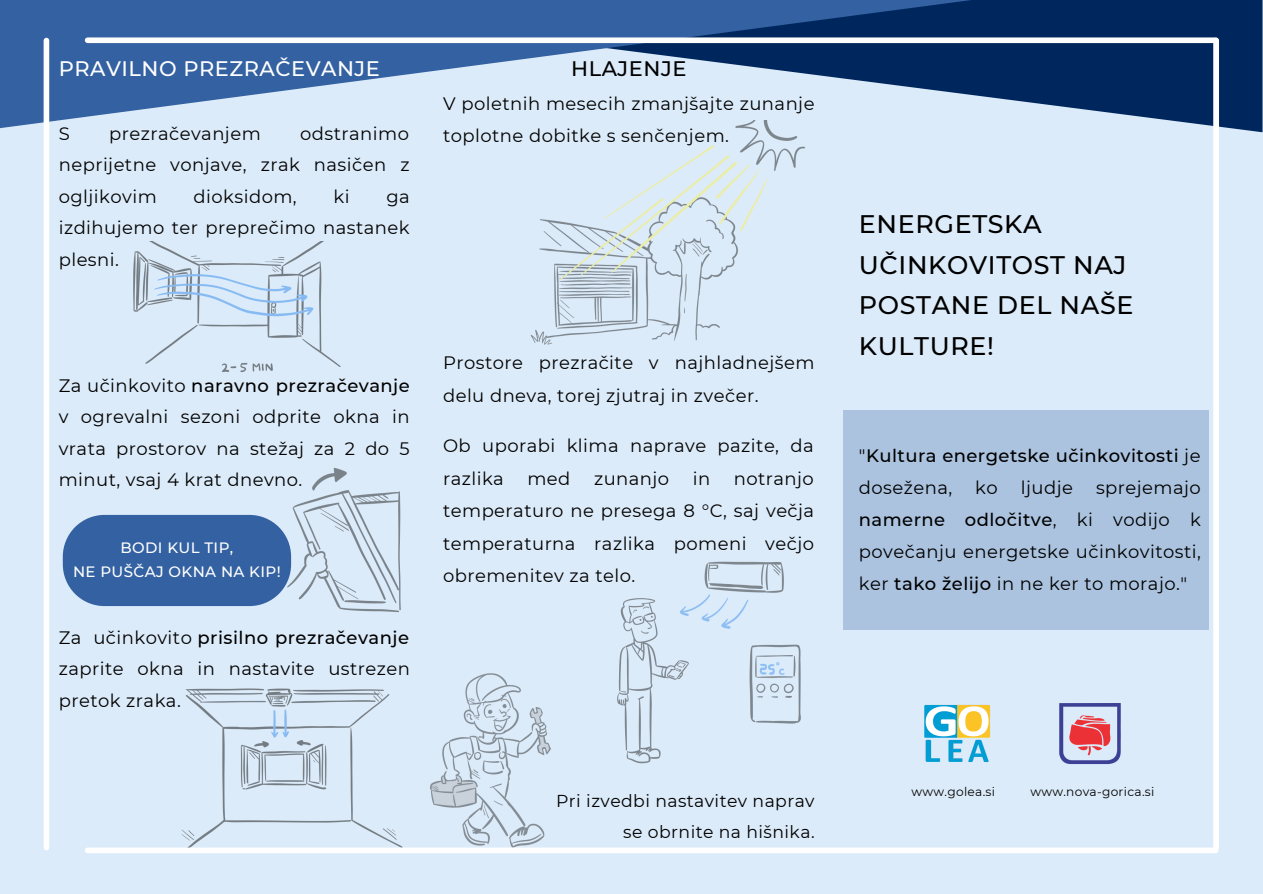
<style>
.page{position:relative;width:1263px;height:894px;background:#fff}
.page>*{position:absolute;margin:0;border:0;box-sizing:border-box;transform-origin:0 0}
.t1{font:500 25.35px/40.5px "Montserrat";letter-spacing:.025em;color:#000}
.t2{font:500 21px "Montserrat";letter-spacing:.025em;color:#fff}
.t3{font:500 21px "Montserrat";letter-spacing:.025em;color:#000}
.t4{font:18px/31.5px "Montserrat";letter-spacing:.025em;color:#000;text-align:justify}
.t5{font:500 18px/32.1px "Montserrat";letter-spacing:.025em;color:#000}
.t6{font:17.25px/30.6px "Montserrat";letter-spacing:.025em;color:#000;text-align:right}
.t7{font:500 15px/23.5px "Montserrat";letter-spacing:.025em;color:#fff;text-align:center}
.t8{font:12.15px "Montserrat";letter-spacing:.025em;color:#000}
.s1{font-weight:500}
.s2{font-weight:400}
</style>
<div class="page">
<div style="left:0;top:0;width:1263px;height:893px;background:#dcebf9"></div>
<svg style="left:330px;top:847px;width:889px;height:6px"></svg>
<svg style="left:0;top:0;width:1262px;height:128px"></svg>
<div style="left:88px;top:37px;width:1128px;height:6px;background:#fff"></div>
<img style="left:421px;top:673px;width:145px;height:180px">
<svg style="left:43px;top:733px;width:281px;height:120px"></svg>
<img style="left:171px;top:688px;width:232px;height:159px">
<div style="left:1213px;top:40px;width:6px;height:807px;background:#fff"></div>
<div style="left:44px;top:40px;width:5px;height:807px;background:#fff"></div>
<div style="left:88px;top:847px;width:1128px;height:5px;background:#fff"></div>
<img style="left:291px;top:467px;width:110px;height:146px">
<svg style="left:63px;top:514px;width:228px;height:92px;background:#406ca8"></svg>
<img style="left:133px;top:241px;width:208px;height:131px">
<img style="left:521px;top:120px;width:294px;height:225px">
<img style="left:617px;top:561px;width:184px;height:203px">
<div style="left:843px;top:410px;width:365px;height:219px;background:#abc3df"></div>
<img style="left:924px;top:705px;width:66px;height:57px">
<img style="left:1059px;top:703px;width:62px;height:61px">
<p class="t2" style="left:59px;top:55px;width:323px">PRAVILNO PREZRAČEVANJE</p>
<p class="t4" style="left:59px;top:117px;width:13px">S</p>
<p class="t4" style="left:109px;top:117px;width:153px">prezračevanjem</p>
<p class="t4" style="left:59px;top:117px;width:352px;text-indent:241px">odstranimo neprijetne vonjave, zrak nasičen z ogljikovim</p>
<p class="t4" style="left:194px;top:180px;width:105px">dioksidom,</p>
<p class="t4" style="left:333px;top:180px;width:18px">ki</p>
<p class="t4" style="left:59px;top:180px;width:352px;text-indent:328px">ga izdihujemo ter preprečimo nastanek plesni.</p>
<p class="t3" style="left:571px;top:56px;width:117px">HLAJENJE</p>
<p class="t4" style="left:443px;top:87px;width:373px;line-height:32.4px">V poletnih mesecih zmanjšajte zunanje toplotne dobitke s senčenjem.</p>
<p class="t4" style="left:59px;top:369px;width:353px">Za učinkovito <span class="s1">naravno prezračevanje </span>v ogrevalni sezoni odprite okna in vrata prostorov na stežaj za 2 do 5 minut, vsaj 4 krat dnevno.</p>
<p class="t7" style="left:73px;top:536px;width:209px">BODI KUL TIP,<br>NE PUŠČAJ OKNA NA KIP!</p>
<p class="t4" style="left:59px;top:621px;width:353px">Za učinkovito <span class="s1">prisilno prezračevanje </span>zaprite okna in nastavite ustrezen pretok zraka.</p>
<p class="t4" style="left:443px;top:346px;width:373px;line-height:32.4px">Prostore prezračite v najhladnejšem delu dneva, torej zjutraj in zvečer.</p>
<p class="t4" style="left:443px;top:429px;width:372px;line-height:32.4px">Ob uporabi klima naprave pazite, da razlika</p>
<p class="t4" style="left:443px;top:462px;width:373px;line-height:32.4px;text-indent:291px">notranjo temperaturo ne presega 8 °C, saj večja temperaturna razlika pomeni večjo obremenitev za telo.</p>
<p class="t4" style="left:527px;top:462px;width:45px">med</p>
<p class="t4" style="left:594px;top:462px;width:77px">zunanjo</p>
<p class="t4" style="left:693px;top:462px;width:19px">in</p>
<p class="t6" style="left:556px;top:785px;width:260px">Pri izvedbi nastavitev naprav se obrnite na hišnika.</p>
<h1 class="t1" style="left:859px;top:204px;width:276px">ENERGETSKA<br>UČINKOVITOST NAJ<br>POSTANE DEL NAŠE<br>KULTURE!</h1>
<p class="t5" style="left:859px;top:439px;width:343px"><span class="s2">"</span>Kultura energetske učinkovitosti <span class="s2">je dosežena,</span></p>
<p class="t4" style="left:859px;top:471px;width:344px;line-height:32.1px;text-indent:237px">sprejemajo <span class="s1">namerne odločitve</span>, ki vodijo k povečanju energetske učinkovitosti, ker <span class="s1">tako želijo</span> in ne ker to morajo."</p>
<p class="t4" style="left:975px;top:471px;width:24px">ko</p>
<p class="t4" style="left:1021px;top:471px;width:54px">ljudje</p>
<p class="t8" style="left:911px;top:784px;width:85px">www.golea.si</p>
<p class="t8" style="left:1030px;top:784px;width:126px">www.nova-gorica.si</p>
</div>
